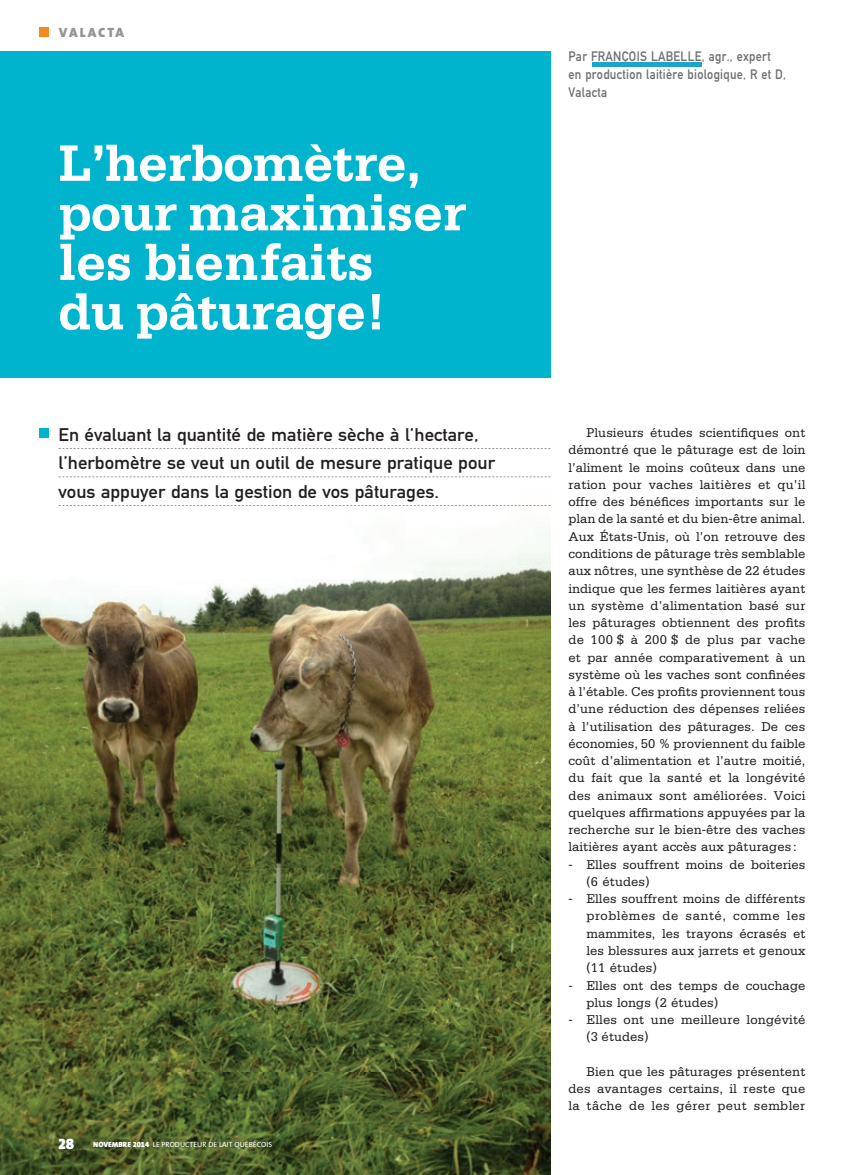
<style>
.page{position:relative;width:864px;height:1175px;background:#fff}
.page>*{position:absolute;margin:0;border:0;box-sizing:border-box;transform-origin:0 0}
.t1{font:700 54px/49.5px "Serifa";letter-spacing:-.01em;color:#fff}
.t2{font:18px/28.5px "DIN Mittelschrift";color:#231f20;scale:1.05 1}
.t3{font:15px "The Mix Black Caps";color:#fff}
.t4{font:13.5px/17.2px "Serifa";letter-spacing:.005em;color:#231f20;text-align:justify}
.t5{font:13.5px/18px "DIN Mittelschrift";letter-spacing:.025em;color:#6c6d70;scale:.9 1}
.t6{font:900 13.5px "The Sans";letter-spacing:.135em;color:#939598}
.t7{font:7.5px "The Sans";color:#fff}
.s1{font-weight:900}
.s2{font-family:"The Sans Black Expert"}
</style>
<div class="page">
<img style="left:0;top:476px;width:551px;height:698px">
<hr style="left:592px;top:62px;width:109px;height:4px;background:#1ea3cc">
<div style="left:0;top:51px;width:550px;height:327px;background:#00b4cd"></div>
<div style="left:39px;top:428px;width:9px;height:9px;background:#00b4cd"></div>
<svg style="left:59px;top:448px;width:491px;height:1px"></svg>
<svg style="left:59px;top:476px;width:491px;height:1px"></svg>
<svg style="left:59px;top:505px;width:491px;height:1px"></svg>
<div style="left:39px;top:28px;width:9px;height:9px;background:#f48b1f"></div>
<p class="t6" style="left:59px;top:21px;width:67px">VALACTA</p>
<h1 class="t1" style="left:59px;top:137px;width:409px">L’herbomètre, pour maximiser les bienfaits<br>du pâturage!</h1>
<p class="t5" style="left:568px;top:47px;width:243px">Par FRANÇOIS LABELLE, agr., expert en production laitière biologique, R et D,<br>Valacta</p>
<h2 class="t2" style="left:59px;top:420px;width:417px">En évaluant la quantité de matière sèche à l’hectare, l’herbomètre se veut un outil de mesure pratique pour vous appuyer dans la gestion de vos pâturages.</h2>
<p class="t4" style="left:568px;top:424px;width:239px;text-indent:18px">Plusieurs études scientifiques ont démontré que le pâturage est de loin l’aliment le moins coûteux dans une ration pour vaches laitières et qu’il offre des bénéfices importants sur le plan de la santé et du bien-être animal.<br>Aux États-Unis, où l’on retrouve des conditions de pâturage très semblable aux nôtres, une synthèse de 22 études indique que les fermes laitières ayant un système d’alimentation basé sur les pâturages obtiennent des profits de 100 $ à 200 $ de plus par vache et par année comparativement à un système où les vaches sont confinées à l’étable. Ces profits proviennent tous d’une réduction des dépenses reliées à l’utilisation des pâturages. De ces économies, 50 % proviennent du faible coût d’alimentation et l’autre moitié, du fait que la santé et la longévité des animaux sont améliorées. Voici quelques affirmations appuyées par la recherche sur le bien-être des vaches laitières ayant accès aux pâturages :</p>
<p class="t4" style="left:586px;top:855px;width:220px;text-indent:-18px">- Elles souffrent moins de boiteries (6 études)</p>
<p class="t4" style="left:586px;top:890px;width:221px;text-indent:-18px">- Elles souffrent moins de différents problèmes de santé, comme les mammites, les trayons écrasés et les blessures aux jarrets et genoux (11 études)</p>
<p class="t4" style="left:586px;top:976px;width:220px;text-indent:-18px">- Elles ont des temps de couchage plus longs (2 études)</p>
<p class="t4" style="left:586px;top:1010px;width:221px;text-indent:-18px">- Elles ont une meilleure longévité (3 études)</p>
<p class="t4" style="left:568px;top:1062px;width:238px;text-indent:18px">Bien que les pâturages présentent des avantages certains, il reste que la tâche de les gérer peut sembler</p>
<p class="t3" style="left:59px;top:1131px;width:17px">28</p>
<p class="t7" style="left:93px;top:1138px;width:180px"><span class="s1">NOVEMBRE</span> <span class="s2">2014</span> LE PRODUCTEUR DE LAIT QUÉBÉCOIS</p>
</div>
